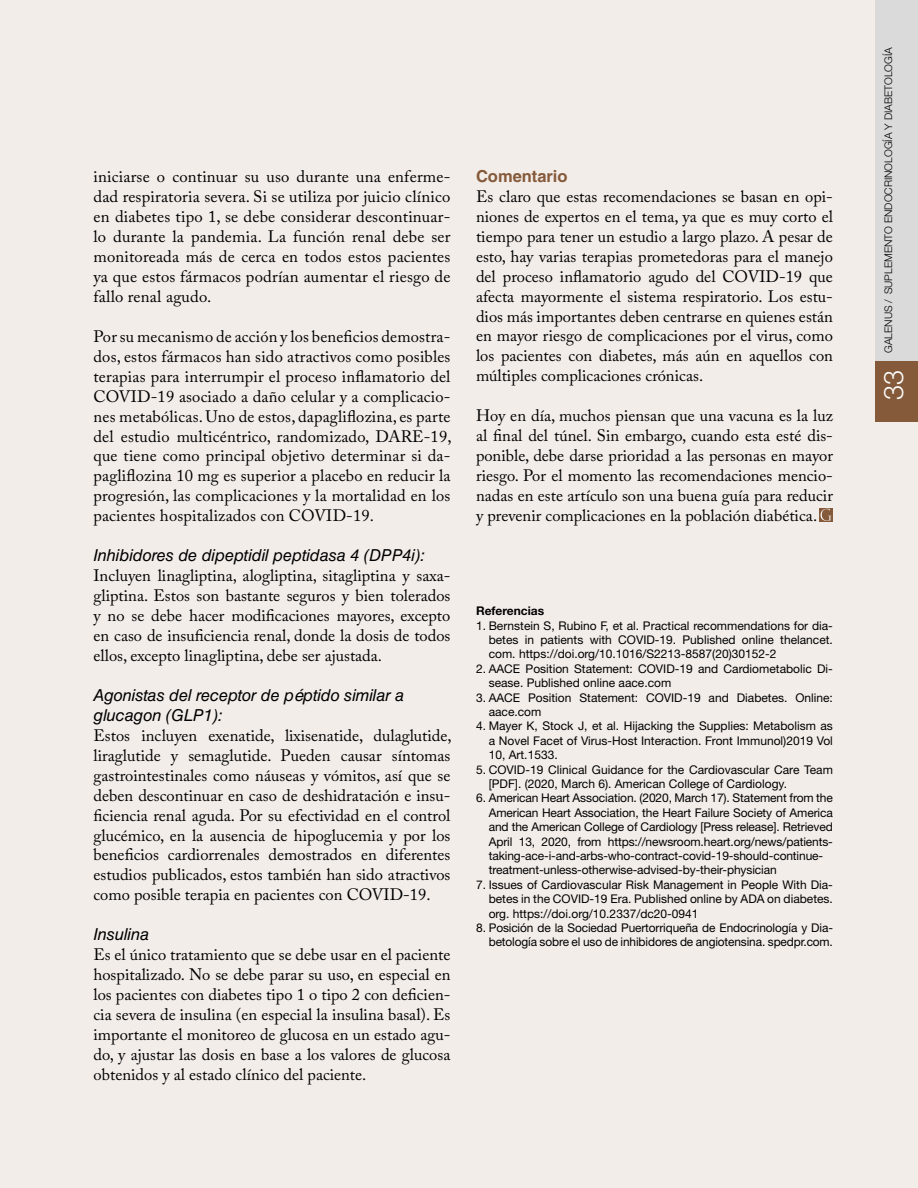
<style>
.page{position:relative;width:918px;height:1188px;background:#f3ede9}
.page>*{position:absolute;margin:0;border:0;box-sizing:border-box;transform-origin:0 0}
.t1{font:300 27px "Helvetica Neue";color:#fff}
.t2{font:16.5px/20px "Adobe Caslon Pro";color:#000;text-align:justify}
.t3{font:italic 16.5px/20px "Helvetica LT Std";letter-spacing:-.01em;color:#000}
.t4{font:700 16.5px "Helvetica LT Std";color:#855a3a}
.t5{font:12px/14.4px "Helvetica Neue";letter-spacing:-.01em;color:#000}
.t6{font:700 12px "Helvetica Neue LT Std";color:#000}
.t7{font:300 10.5px "Helvetica Neue";color:#000}
</style>
<div class="page">
<svg style="left:819px;top:508px;width:14px;height:14px"></svg>
<svg style="left:821px;top:509px;width:10px;height:12px"></svg>
<div style="left:875px;top:0;width:43px;height:412px;background:#dadada"></div>
<div style="left:875px;top:361px;width:43px;height:61px;background:#855a3a"></div>
<p class="t2" style="left:94px;top:167px;width:359px">iniciarse o continuar su uso durante una enferme&shy;dad respiratoria severa. Si se utiliza por juicio clínico en diabetes tipo 1, se debe considerar descontinuar&shy;lo durante la pandemia. La función renal debe ser monitoreada más de cerca en todos estos pacientes ya que estos fármacos podrían aumentar el riesgo de fallo renal agudo.</p>
<p class="t2" style="left:94px;top:326px;width:360px">Por su mecanismo de acción y los beneficios demostra&shy;dos, estos fármacos han sido atractivos como posibles terapias para interrumpir el proceso inflamatorio del COVID-19 asociado a daño celular y a complicacio&shy;nes metabólicas. Uno de estos, dapagliflozina, es parte del estudio multicéntrico, randomizado, DARE-19, que tiene como principal objetivo determinar si da&shy;pagliflozina 10 mg es superior a placebo en reducir la progresión, las complicaciones y la mortalidad en los pacientes hospitalizados con COVID-19.</p>
<p class="t3" style="left:94px;top:545px;width:333px">Inhibidores de dipeptidil peptidasa 4 (DPP4i):</p>
<p class="t2" style="left:94px;top:566px;width:358px">Incluyen linagliptina, alogliptina, sitagliptina y saxa&shy;gliptina. Estos son bastante seguros y bien tolerados y no se debe hacer modificaciones mayores, excepto en caso de insuficiencia renal, donde la dosis de todos ellos, excepto linagliptina, debe ser ajustada.</p>
<p class="t3" style="left:94px;top:685px;width:312px">Agonistas del receptor de péptido similar a glucagon (GLP1):</p>
<p class="t2" style="left:94px;top:725px;width:360px">Estos incluyen exenatide, lixisenatide, dulaglutide, liraglutide y semaglutide. Pueden causar síntomas gastrointestinales como náuseas y vómitos, así que se deben descontinuar en caso de deshidratación e insu&shy;ficiencia renal aguda. Por su efectividad en el control glucémico, en la ausencia de hipoglucemia y por los beneficios cardiorrenales demostrados en diferentes estudios publicados, estos también han sido atractivos como posible terapia en pacientes con COVID-19.</p>
<p class="t3" style="left:94px;top:924px;width:57px">Insulina</p>
<p class="t2" style="left:94px;top:945px;width:358px">Es el único tratamiento que se debe usar en el paciente hospitalizado. No se debe parar su uso, en especial en los pacientes con diabetes tipo 1 o tipo 2 con deficien&shy;cia severa de insulina (en especial la insulina basal). Es importante el monitoreo de glucosa en un estado agu&shy;do, y ajustar las dosis en base a los valores de glucosa obtenidos y al estado clínico del paciente.</p>
<p class="t4" style="left:476px;top:166px;width:93px">Comentario</p>
<p class="t2" style="left:476px;top:186px;width:359px">Es claro que estas recomendaciones se basan en opi&shy;niones de expertos en el tema, ya que es muy corto el tiempo para tener un estudio a largo plazo. A pesar de esto, hay varias terapias prometedoras para el manejo del proceso inflamatorio agudo del COVID-19 que afecta mayormente el sistema respiratorio. Los estu&shy;dios más importantes deben centrarse en quienes están en mayor riesgo de complicaciones por el virus, como los pacientes con diabetes, más aún en aquellos con múltiples complicaciones crónicas.</p>
<p class="t2" style="left:476px;top:406px;width:358px">Hoy en día, muchos piensan que una vacuna es la luz al final del túnel. Sin embargo, cuando esta esté dis&shy;ponible, debe darse prioridad a las personas en mayor riesgo. Por el momento las recomendaciones mencio&shy;nadas en este artículo son una buena guía para reducir y prevenir complicaciones en la población diabética.</p>
<p class="t6" style="left:476px;top:604px;width:70px">Referencias</p>
<p class="t5" style="left:489px;top:618px;width:346px;text-align:justify;text-indent:-13px">1. Bernstein S, Rubino F, et al. Practical recommendations for dia&shy;betes in patients with COVID-19. Published online thelancet. com. https://doi.org/10.1016/S2213-8587(20)30152-2</p>
<p class="t5" style="left:489px;top:661px;width:346px;text-indent:-13px">2. AACE Position Statement: COVID-19 and Cardiometabolic Di&shy;sease. Published online aace.com</p>
<p class="t5" style="left:489px;top:690px;width:346px;text-indent:-13px">3. AACE Position Statement: COVID-19 and Diabetes. Online: aace.com</p>
<p class="t5" style="left:489px;top:719px;width:346px;text-align:justify;text-indent:-13px">4. Mayer K, Stock J, et al. Hijacking the Supplies: Metabolism as a Novel Facet of Virus-Host Interaction. Front Immunol)2019 Vol 10, Art.1533.</p>
<p class="t5" style="left:489px;top:762px;width:346px;text-indent:-13px">5. COVID-19 Clinical Guidance for the Cardiovascular Care Team [PDF]. (2020, March 6). American College of Cardiology.</p>
<p class="t5" style="left:489px;top:791px;width:346px;text-indent:-13px">6. American Heart Association. (2020, March 17). Statement from the American Heart Association, the Heart Failure Society of America and the American College of Cardiology [Press release]. Retrieved April 13, 2020, from https://newsroom.heart.org/news/patients&shy;taking-ace-i-and-arbs-who-contract-covid-19-should-continue&shy;treatment-unless-otherwise-advised-by-their-physician</p>
<p class="t5" style="left:489px;top:877px;width:346px;text-align:justify;text-indent:-13px">7. Issues of Cardiovascular Risk Management in People With Dia&shy;betes in the COVID-19 Era. Published online by ADA on diabetes. org. https://doi.org/10.2337/dc20-0941</p>
<p class="t5" style="left:476px;top:920px;width:358px;text-align:right">8. Posición de la Sociedad Puertorriqueña de Endocrinología y Dia&shy;betología sobre el uso de inhibidores de angiotensina. spedpr.com.</p>
<p class="t7" style="left:882px;top:353px;width:307px;rotate:-90deg">GALENUS / SUPLEMENTO ENDOCRINOLOGÍA Y DIABETOLOGÍA</p>
<h1 class="t1" style="left:877px;top:400px;width:32px;rotate:-90deg">33</h1>
</div>
